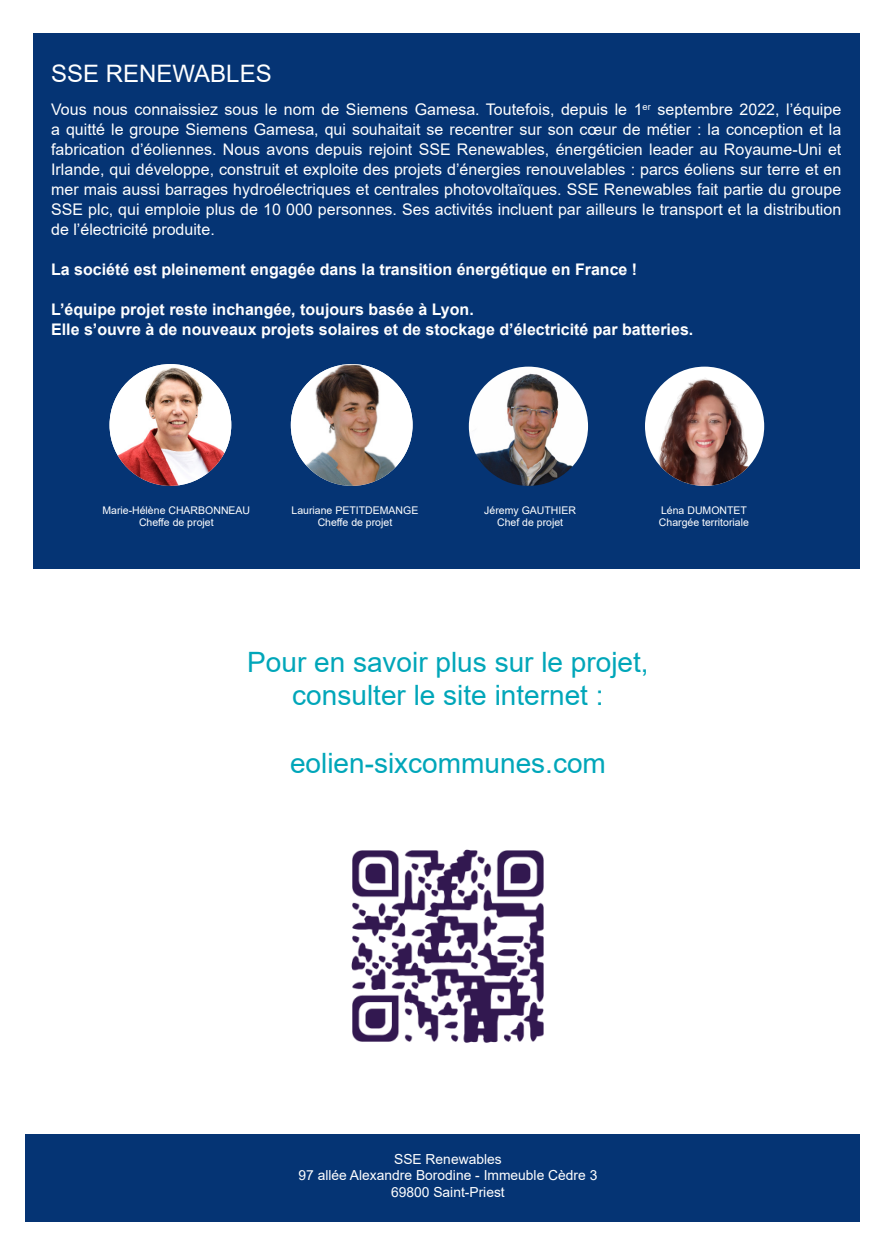
<style>
.page{position:relative;width:896px;height:1248px;background:#fff}
.page>*{position:absolute;margin:0;border:0;box-sizing:border-box;transform-origin:0 0}
.t1{font:28px "Arial";color:#00a6b9}
.t2{font:24px "Arial";color:#fff}
.t3{font:16px/20px "Arial";color:#fff;text-align:justify}
.t4{font:700 16px "Arial";color:#fff}
.t5{font:13.8px "Arial";color:#fff}
.t6{font:10.6px "Arial";color:#fff}
</style>
<div class="page">
<div style="left:25px;top:1134px;width:835px;height:87px;background:#053474"></div>
<div style="left:33px;top:33px;width:826px;height:536px;background:#053474"></div>
<img style="left:469px;top:366px;width:119px;height:120px;border-radius:60px">
<img style="left:649px;top:366px;width:115px;height:120px">
<img style="left:110px;top:364px;width:121px;height:122px;border-radius:61px">
<img style="left:291px;top:364px;width:121px;height:122px;border-radius:61px">
<img style="left:351px;top:849px;width:193px;height:194px">
<p class="t2" style="left:51px;top:57px;width:222px">SSE RENEWABLES</p>
<p class="t3" style="left:51px;top:99px;width:791px">Vous nous connaissiez sous le nom de Siemens Gamesa. Toutefois, depuis le 1<sup>er</sup> septembre 2022, l’équipe a quitté le groupe Siemens Gamesa, qui souhaitait se recentrer sur son cœur de métier : la conception et la fabrication d’éoliennes. Nous avons depuis rejoint SSE Renewables, énergéticien leader au Royaume-Uni et Irlande, qui développe, construit et exploite des projets d’énergies renouvelables : parcs éoliens sur terre et en mer mais aussi barrages hydroélectriques et centrales photovoltaïques. SSE Renewables fait partie du groupe SSE plc, qui emploie plus de 10 000 personnes. Ses activités incluent par ailleurs le transport et la distribution de l’électricité produite.</p>
<p class="t4" style="left:51px;top:258px;width:587px">La société est pleinement engagée dans la transition énergétique en France !</p>
<p class="t4" style="left:51px;top:298px;width:424px">L’équipe projet reste inchangée, toujours basée à Lyon.</p>
<p class="t4" style="left:51px;top:318px;width:644px">Elle s’ouvre à de nouveaux projets solaires et de stockage d’électricité par batteries.</p>
<p class="t6" style="left:102px;top:502px;width:149px">Marie-Hélène CHARBONNEAU</p>
<p class="t6" style="left:139px;top:515px;width:76px">Cheffe de projet</p>
<p class="t6" style="left:291px;top:502px;width:128px">Lauriane PETITDEMANGE</p>
<p class="t6" style="left:318px;top:515px;width:76px">Cheffe de projet</p>
<p class="t6" style="left:484px;top:502px;width:93px">Jéremy GAUTHIER</p>
<p class="t6" style="left:497px;top:515px;width:68px">Chef de projet</p>
<p class="t6" style="left:661px;top:502px;width:87px">Léna DUMONTET</p>
<p class="t6" style="left:659px;top:515px;width:91px">Chargée territoriale</p>
<p class="t1" style="left:247px;top:642px;width:403px">Pour en savoir plus sur le projet,</p>
<p class="t1" style="left:292px;top:676px;width:313px">consulter le site internet :</p>
<p class="t1" style="left:290px;top:743px;width:317px">eolien-sixcommunes.com</p>
<p class="t5" style="left:394px;top:1149px;width:109px">SSE Renewables</p>
<p class="t5" style="left:298px;top:1165px;width:300px">97 allée Alexandre Borodine - Immeuble Cèdre 3</p>
<p class="t5" style="left:391px;top:1182px;width:115px">69800 Saint-Priest</p>
</div>
